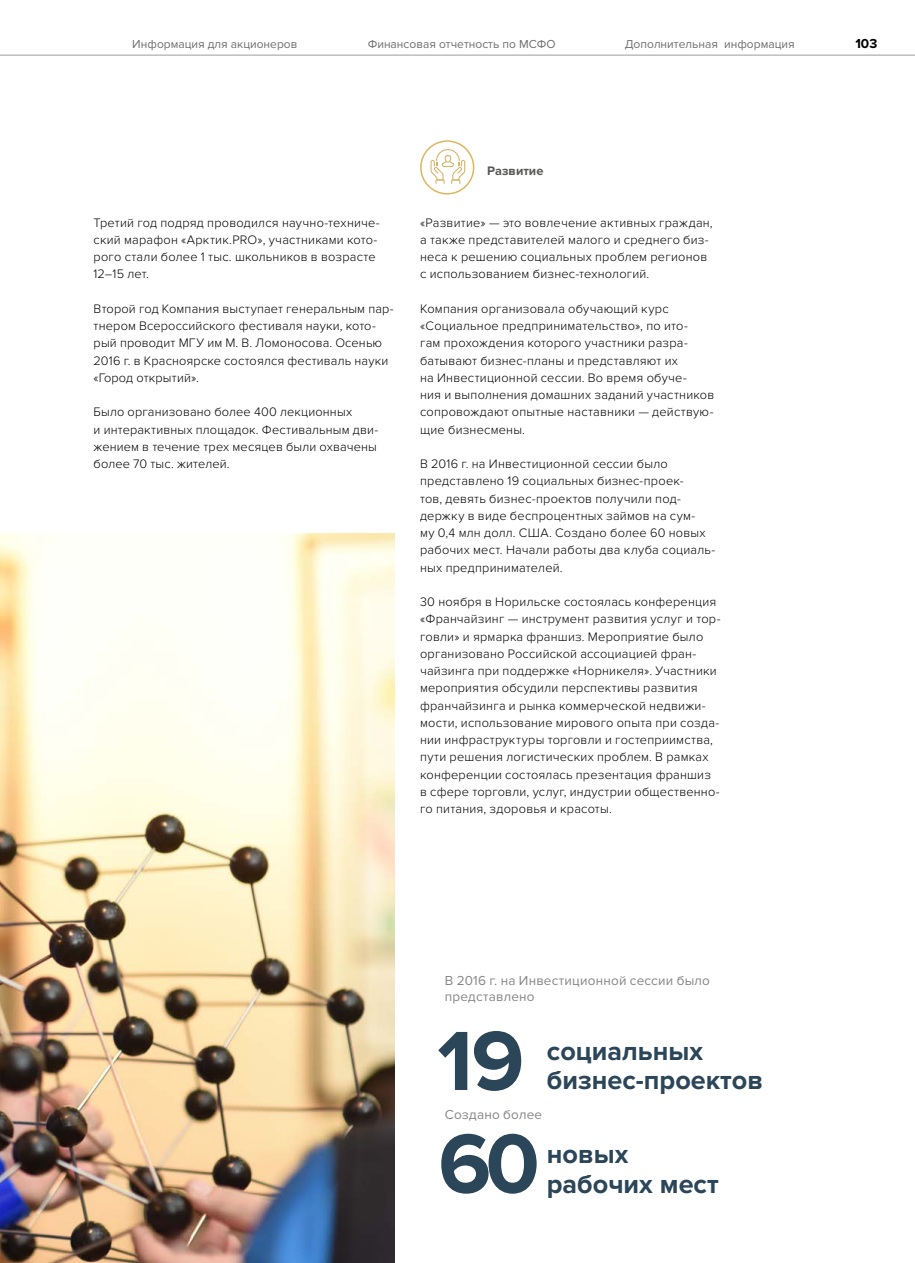
<style>
.page{position:relative;width:915px;height:1263px;background:#fff}
.page>*{position:absolute;margin:0;border:0;box-sizing:border-box;transform-origin:0 0}
.t1{font:700 87px/102.6px "Proxima Nova";color:#2b4559}
.t2{font:700 27px/29.4px "Proxima Nova";color:#2b4559}
.t3{font:13.5px/16.5px "Proxima Nova";letter-spacing:.015em;color:#878787}
.t4{font:700 13.5px "Proxima Nova";color:#000}
.t5{font:300 12.75px/17.2px "Proxima Nova";letter-spacing:.015em;color:#000}
.t6{font:700 12.75px "Proxima Nova";color:#575756}
.t7{font:12px "Proxima Nova";color:#706f6f}
</style>
<div class="page">
<img style="left:0;top:534px;width:394px;height:729px">
<div style="left:420px;top:140px;width:54px;height:55px;border:2px solid #deb65e;border-radius:50%"></div>
<svg style="left:430px;top:149px;width:35px;height:35px"></svg>
<hr style="left:0;top:55px;width:914px;height:1px;background:#9d9d9c">
<p class="t7" style="left:132px;top:37px;width:166px">Информация для акционеров</p>
<p class="t7" style="left:367px;top:37px;width:189px">Финансовая отчетность по МСФО</p>
<p class="t7" style="left:624px;top:37px;width:171px">Дополнительная информация</p>
<p class="t4" style="left:855px;top:35px;width:23px">103</p>
<p class="t5" style="left:94px;top:214px;width:287px">Третий год подряд проводился научно-техниче&shy;ский марафон «Арктик.PRO», участниками кото&shy;рого стали более 1 тыс. школьников в возрасте 12–15 лет.</p>
<p class="t5" style="left:94px;top:300px;width:301px">Второй год Компания выступает генеральным пар&shy;тнером Всероссийского фестиваля науки, кото&shy;рый проводит МГУ им М. В. Ломоносова. Осенью 2016 г. в Красноярске состоялся фестиваль науки «Город открытий».</p>
<p class="t5" style="left:94px;top:404px;width:286px">Было организовано более 400 лекционных<br>и интерактивных площадок. Фестивальным дви&shy;жением в течение трех месяцев были охвачены более 70 тыс. жителей.</p>
<p class="t6" style="left:487px;top:163px;width:58px">Развитие</p>
<p class="t5" style="left:420px;top:214px;width:294px">«Развитие» — это вовлечение активных граждан, а также представителей малого и среднего биз&shy;неса к решению социальных проблем регионов с использованием бизнес-технологий.</p>
<p class="t5" style="left:420px;top:300px;width:295px">Компания организовала обучающий курс «Социальное предпринимательство», по ито-<br>гам прохождения которого участники разра&shy;батывают бизнес-планы и представляют их<br>на Инвестиционной сессии. Во время обуче-<br>ния и выполнения домашних заданий участников сопровождают опытные наставники — действую&shy;щие бизнесмены.</p>
<p class="t5" style="left:420px;top:455px;width:297px">В 2016 г. на Инвестиционной сессии было представлено 19 социальных бизнес-проек-<br>тов, девять бизнес-проектов получили под&shy;держку в виде беспроцентных займов на сум-<br>му 0,4 млн долл. США. Создано более 60 новых рабочих мест. Начали работы два клуба социаль&shy;ных предпринимателей.</p>
<p class="t5" style="left:420px;top:593px;width:302px">30 ноября в Норильске состоялась конференция «Франчайзинг — инструмент развития услуг и тор&shy;говли» и ярмарка франшиз. Мероприятие было организовано Российской ассоциацией фран&shy;чайзинга при поддержке «Норникеля». Участники мероприятия обсудили перспективы развития франчайзинга и рынка коммерческой недвижи&shy;мости, использование мирового опыта при созда&shy;нии инфраструктуры торговли и гостеприимства, пути решения логистических проблем. В рамках конференции состоялась презентация франшиз в сфере торговли, услуг, индустрии общественно&shy;го питания, здоровья и красоты.</p>
<p class="t3" style="left:444px;top:972px;width:266px">В 2016 г. на Инвестиционной сессии было представлено</p>
<h1 class="t1" style="left:437px;top:1012px;width:104px">19<br>60</h1>
<h2 class="t2" style="left:546px;top:1037px;width:218px">социальных бизнес-проектов</h2>
<p class="t3" style="left:444px;top:1106px;width:99px">Создано более</p>
<h2 class="t2" style="left:546px;top:1140px;width:173px">новых рабочих мест</h2>
</div>
